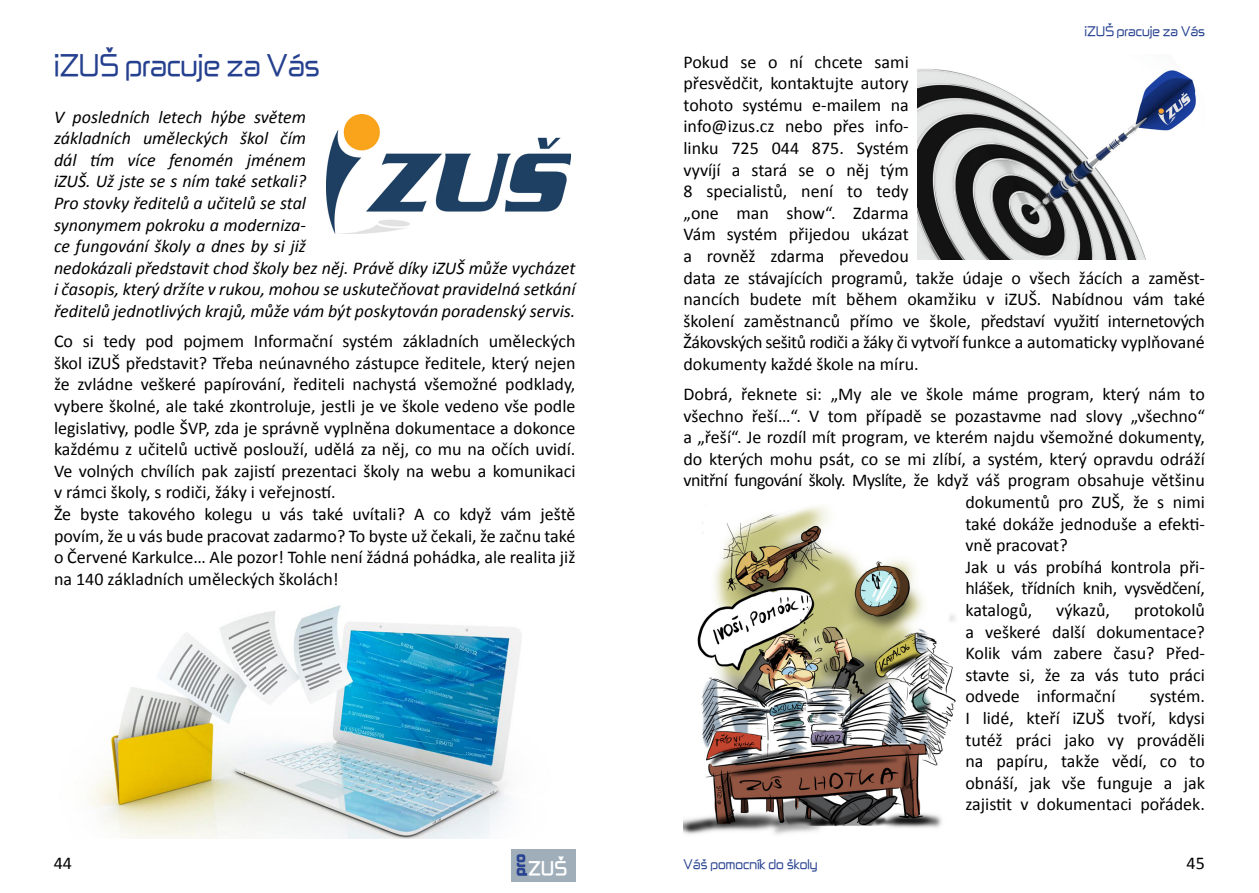
<style>
.page{position:relative;width:1259px;height:893px;background:#fff}
.page>*{position:absolute;margin:0;border:0;box-sizing:border-box;transform-origin:0 0}
.t1{font:27px "Zekton";letter-spacing:-.01em;color:#25408f}
.t2{font:18px/21.6px "Calibri";color:#000}
.t3{font:italic 18px/21.6px "Calibri";color:#000}
.t4{font:18px "Calibri";letter-spacing:-.03em;color:#000}
.t5{font:18px "Calibri";letter-spacing:-.02em;color:#000}
.t6{font:700 16.5px "Zekton";color:#fff}
.t7{font:12px "Zekton";color:#25408f}
</style>
<div class="page">
<div style="left:511px;top:849px;width:64px;height:32px;background:#9dacb8"></div>
<svg style="left:516px;top:854px;width:11px;height:22px"></svg>
<img style="left:917px;top:68px;width:279px;height:191px">
<img style="left:326px;top:115px;width:245px;height:119px">
<img style="left:90px;top:605px;width:432px;height:234px">
<img style="left:683px;top:506px;width:273px;height:329px">
<h1 class="t1" style="left:54px;top:47px;width:267px">iZUŠ pracuje za Vás</h1>
<p class="t3" style="left:54px;top:105px;width:523px">V posledních letech hýbe světem<br>základních uměleckých škol čím<br>dál tím více fenomén jménem<br>iZUŠ. Už jste se s ním také setkali?<br>Pro stovky ředitelů a učitelů se stal<br>synonymem pokroku a moderniza-<br>ce fungování školy a dnes by si již<br>nedokázali představit chod školy bez něj. Právě díky iZUŠ může vycházet i časopis, který držíte v rukou, mohou se uskutečňovat pravidelná setkání ředitelů jednotlivých krajů, může vám být poskytován poradenský servis.</p>
<p class="t2" style="left:54px;top:330px;width:523px">Co si tedy pod pojmem Informační systém základních uměleckých škol iZUŠ představit? Třeba neúnavného zástupce ředitele, který nejen že zvládne veškeré papírování, řediteli nachystá všemožné podklady, vybere školné, ale také zkontroluje, jestli je ve škole vedeno vše podle legislativy, podle ŠVP, zda je správně vyplněna dokumentace a dokonce každému z učitelů uctivě poslouží, udělá za něj, co mu na očích uvidí.<br>Ve volných chvílích pak zajistí prezentaci školy na webu a komunikaci v rámci školy, s rodiči, žáky i veřejností.<br>Že byste takového kolegu u vás také uvítali? A co když vám ještě povím, že u vás bude pracovat zadarmo? To byste už čekali, že začnu také o Červené Karkulce… Ale pozor! Tohle není žádná pohádka, ale realita již na 140 základních uměleckých školách!</p>
<p class="t7" style="left:1084px;top:23px;width:122px">iZUŠ pracuje za Vás</p>
<p class="t2" style="left:683px;top:50px;width:523px">Pokud se o ní chcete sami<br>přesvědčit, kontaktujte autory<br>tohoto systému e-mailem na<br>info@izus.cz nebo přes info-<br>linku 725 044 875. Systém<br>vyvíjí a stará se o něj tým<br>8 specialistů, není to tedy<br>„one man show“. Zdarma<br>Vám systém přijedou ukázat<br>a rovněž zdarma převedou<br>data ze stávajících programů, takže údaje o všech žácích a zaměst&shy;nancích budete mít během okamžiku v iZUŠ. Nabídnou vám také školení zaměstnanců přímo ve škole, představí využití internetových Žákovských sešitů rodiči a žáky či vytvoří funkce a automaticky vyplňované dokumenty každé škole na míru.</p>
<p class="t2" style="left:683px;top:382px;width:523px">Dobrá, řeknete si: „My ale ve škole máme program, který nám to</p>
<p class="t2" style="left:683px;top:404px;width:523px">všechno řeší…“. V tom případě se pozastavme nad slovy „všechno“</p>
<p class="t2" style="left:683px;top:426px;width:523px">a „řeší“. Je rozdíl mít program, ve kterém najdu všemožné dokumenty,</p>
<p class="t2" style="left:683px;top:447px;width:523px">do kterých mohu psát, co se mi zlíbí, a systém, který opravdu odráží</p>
<p class="t4" style="left:683px;top:469px;width:523px">vnitřní fungování školy. Myslíte, že když váš program obsahuje většinu</p>
<p class="t2" style="left:965px;top:490px;width:241px">dokumentů pro ZUŠ, že s nimi</p>
<p class="t2" style="left:965px;top:512px;width:241px">také dokáže jednoduše a efekti-</p>
<p class="t2" style="left:965px;top:534px;width:104px">vně pracovat?</p>
<p class="t2" style="left:965px;top:555px;width:241px">Jak u vás probíhá kontrola při-</p>
<p class="t5" style="left:965px;top:577px;width:241px">hlášek, třídních knih, vysvědčení,</p>
<p class="t2" style="left:965px;top:598px;width:68px">katalogů,</p>
<p class="t2" style="left:1056px;top:598px;width:55px">výkazů,</p>
<p class="t2" style="left:965px;top:598px;width:241px;text-align:justify;text-indent:168px">protokolů a veškeré další dokumentace?<br>Kolik vám zabere času? Před&shy;stavte si, že za vás tuto práci odvede informační</p>
<p class="t2" style="left:965px;top:685px;width:241px;text-align:justify;text-indent:184px">systém.<br>I lidé, kteří iZUŠ tvoří, kdysi tutéž práci jako vy prováděli na papíru, takže vědí, co to obnáší, jak vše funguje a jak zajistit v dokumentaci pořádek.</p>
<p class="t6" style="left:528px;top:856px;width:40px">ZUŠ</p>
<p class="t2" style="left:54px;top:852px;width:20px">44</p>
<p class="t7" style="left:683px;top:856px;width:135px">Váš pomocník do školy</p>
<p class="t2" style="left:1186px;top:851px;width:20px">45</p>
</div>
